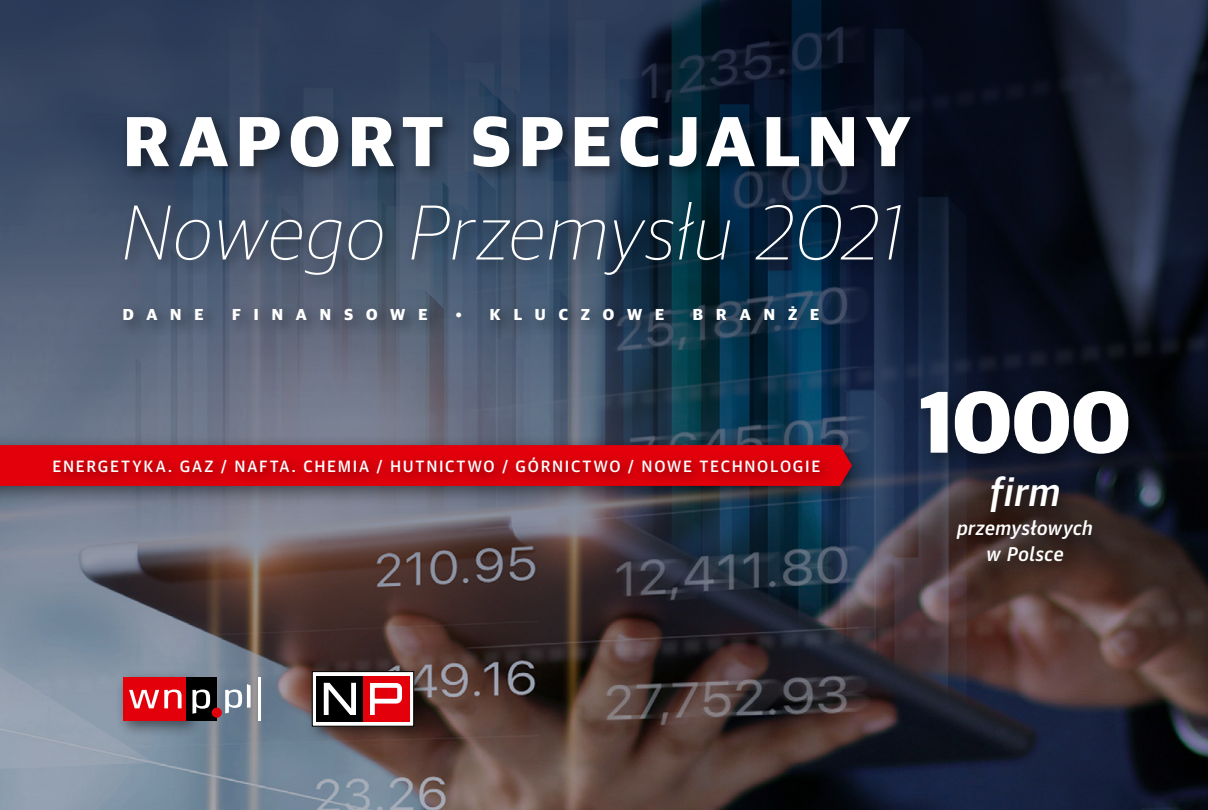
<style>
.page{position:relative;width:1208px;height:810px;background:#fff}
.page>*{position:absolute;margin:0;border:0;box-sizing:border-box;transform-origin:0 0}
.t1{font:700 87.45px "Guardian Sans";color:#fff}
.t2{font:italic 100 77.78px "Guardian Sans";letter-spacing:.035em;color:#fff}
.t3{font:700 70.72px "Guardian Sans";letter-spacing:.115em;color:#fff}
.t4{font:italic 500 38.33px "Guardian Text Sans";color:#fff}
.t5{font:italic 500 19.2px/25.4px "Guardian Text Sans";letter-spacing:.035em;color:#fff;text-align:center}
.t6{font:700 15.9px "Guardian Sans";letter-spacing:.815em;color:#fff}
.t7{font:500 15.75px "Guardian Text Sans";letter-spacing:.11em;color:#fff}
</style>
<div class="page">
<img style="left:0;top:0;width:1208px;height:810px">
<div style="left:0;top:434px;width:872px;height:74px;background:#000;opacity:.47"></div>
<svg style="left:0;top:445px;width:852px;height:41px"></svg>
<div style="left:47px;top:451px;width:789px;height:38px;background:#000;opacity:.5"></div>
<div style="left:910px;top:380px;width:240px;height:95px;background:#000;opacity:.47"></div>
<div style="left:950px;top:469px;width:159px;height:109px;background:#000;opacity:.5"></div>
<div style="left:116px;top:109px;width:810px;height:229px;background:#000;opacity:.5"></div>
<div style="left:115px;top:670px;width:89px;height:69px;background:#000;opacity:.5"></div>
<div style="left:123px;top:677px;width:63px;height:44px;background:#e3000b"></div>
<div style="left:186px;top:677px;width:31px;height:44px;background:#000"></div>
<svg style="left:225px;top:684px;width:25px;height:29px"></svg>
<hr style="left:258px;top:677px;width:3px;height:44px;background:#fff">
<svg style="left:192px;top:690px;width:18px;height:24px"></svg>
<svg style="left:129px;top:690px;width:52px;height:18px"></svg>
<div style="left:212px;top:708px;width:10px;height:10px;background:#e3000b;border-radius:50%"></div>
<div style="left:305px;top:664px;width:127px;height:80px;background:#000;opacity:.5"></div>
<div style="left:312px;top:671px;width:102px;height:55px;background:#fff;border:1px solid #000"></div>
<div style="left:317px;top:676px;width:46px;height:46px;background:#010000"></div>
<div style="left:363px;top:676px;width:46px;height:46px;background:#e3000b"></div>
<svg style="left:324px;top:683px;width:32px;height:32px"></svg>
<svg style="left:370px;top:683px;width:32px;height:32px"></svg>
<h3 class="t3" style="left:123px;top:89px;width:788px">RAPORT SPECJALNY</h3>
<h2 class="t2" style="left:123px;top:180px;width:781px">Nowego Przemysłu 2021</h2>
<p class="t6" style="left:123px;top:303px;width:82px">DANE</p>
<p class="t6" style="left:232px;top:303px;width:197px">FINANSOWE</p>
<p class="t6" style="left:456px;top:303px;width:210px">• KLUCZOWE</p>
<p class="t6" style="left:692px;top:303px;width:128px">BRANŻE</p>
<p class="t7" style="left:53px;top:453px;width:769px">ENERGETYKA. GAZ / NAFTA. CHEMIA / HUTNICTWO / GÓRNICTWO / NOWE TECHNOLOGIE</p>
<h1 class="t1" style="left:919px;top:357px;width:213px">1000</h1>
<h3 class="t4" style="left:989px;top:461px;width:72px">firm</h3>
<p class="t5" style="left:957px;top:514px;width:137px">przemysłowych w Polsce</p>
</div>
